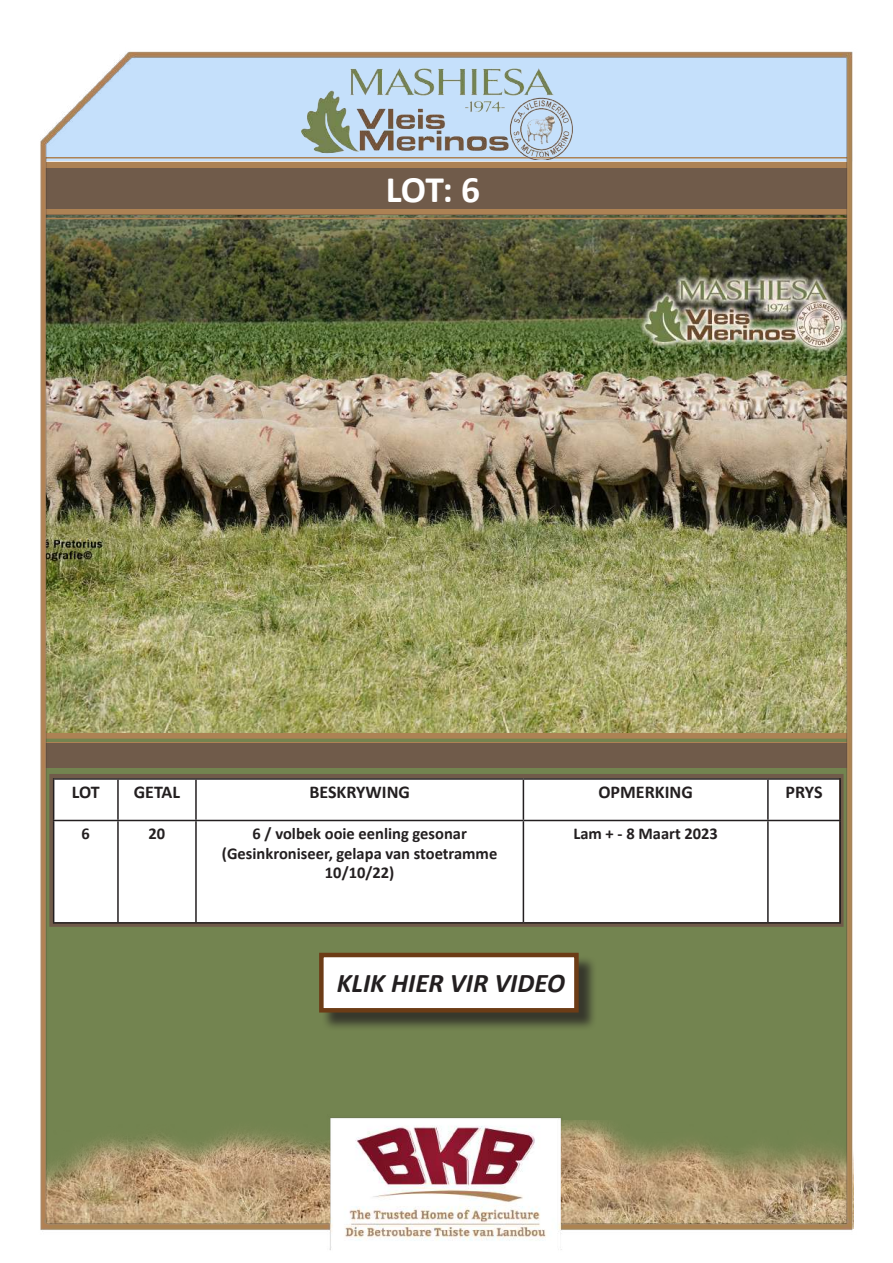
<style>
.page{position:relative;width:893px;height:1263px;background:#fff}
.page>*{position:absolute;margin:0;border:0;box-sizing:border-box;transform-origin:0 0}
.t1{font:700 37.5px "Calibri";color:#fff}
.t2{font:italic 700 27px "Calibri";color:#231f20}
.t3{font:700 18px "Calibri";color:#231f20}
.t4{font:700 16.5px/19.8px "Calibri";color:#231f20;text-align:center}
</style>
<div class="page">
<img style="left:40px;top:51px;width:814px;height:1199px">
<h1 class="t1" style="left:386px;top:163px;width:96px">LOT: 6</h1>
<p class="t3" style="left:72px;top:780px;width:29px">LOT</p>
<p class="t3" style="left:134px;top:780px;width:48px">GETAL</p>
<p class="t3" style="left:309px;top:780px;width:102px">BESKRYWING</p>
<p class="t3" style="left:598px;top:780px;width:96px">OPMERKING</p>
<p class="t3" style="left:786px;top:780px;width:38px">PRYS</p>
<p class="t4" style="left:82px;top:823px;width:10px">6</p>
<p class="t4" style="left:149px;top:823px;width:18px">20</p>
<p class="t4" style="left:222px;top:823px;width:277px">6 / volbek ooie eenling gesonar (Gesinkroniseer, gelapa van stoetramme<br>10/10/22)</p>
<p class="t4" style="left:573px;top:823px;width:146px">Lam + - 8 Maart 2023</p>
<h2 class="t2" style="left:337px;top:964px;width:230px">KLIK HIER VIR VIDEO</h2>
</div>
